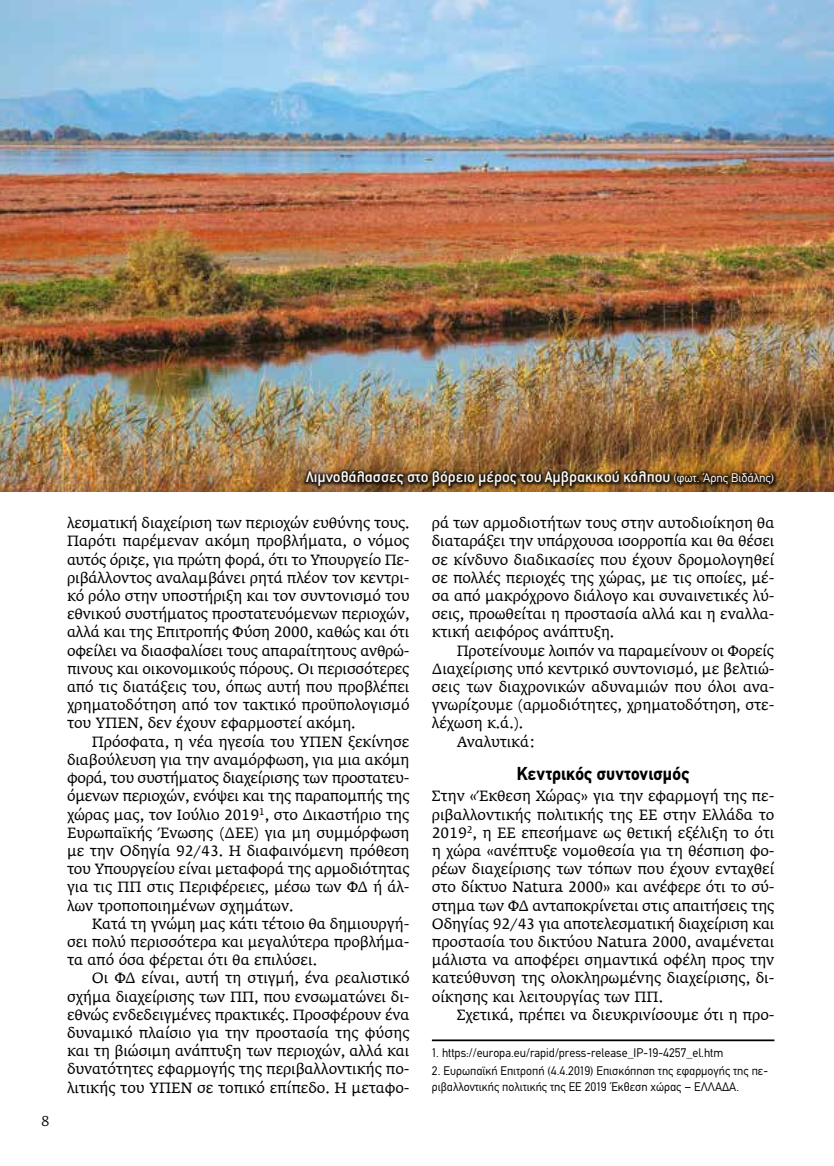
<style>
.page{position:relative;width:834px;height:1166px;background:#fff}
.page>*{position:absolute;margin:0;border:0;box-sizing:border-box;transform-origin:0 0}
.t1{font:700 18.38px "CF Din";letter-spacing:.015em;color:#000;scale:.93 1}
.t2{font:500 16.97px "Conduit ITC Hel";color:#fff}
.t3{font:15.75px "Legacy Sans ITC Hel";color:#000}
.t4{font:14.7px/18.2px "Fedra Serif AGR Book TF";letter-spacing:-.005em;color:#000;text-align:justify}
.t5{font:12.25px/15.8px "CF Din";color:#000}
.s1{font-family:"CF Din";font-weight:400;font-size:12.25px}
</style>
<div class="page">
<img style="left:0;top:0;width:833px;height:492px">
<hr style="left:432px;top:1039px;width:342px;height:2px;background:#000">
<div style="left:302px;top:467px;width:475px;height:22px;background:#000;opacity:.75"></div>
<p class="t3" style="left:41px;top:1113px;width:10px">8</p>
<p class="t2" style="left:306px;top:468px;width:469px">Λιμνοθάλασσες στο βόρειο μέρος του Αμβρακικού κόλπου <span class="s1">(φωτ. Άρης Βιδάλης)</span></p>
<p class="t4" style="left:67px;top:515px;width:344px">λεσματική διαχείριση των περιοχών ευθύνης τους.<br>Παρότι παρέμεναν ακόμη προβλήματα, ο νόμος αυτός όριζε, για πρώτη φορά, ότι το Υπουργείο Πε&shy;ριβάλλοντος αναλαμβάνει ρητά πλέον τον κεντρι&shy;κό ρόλο στην υποστήριξη και τον συντονισμό του εθνικού συστήματος προστατευόμενων περιοχών, αλλά και της Επιτροπής Φύση 2000, καθώς και ότι οφείλει να διασφαλίσει τους απαραίτητους ανθρώ&shy;πινους και οικονομικούς πόρους. Οι περισσότερες από τις διατάξεις του, όπως αυτή που προβλέπει χρηματοδότηση από τον τακτικό προϋπολογισμό του ΥΠΕΝ, δεν έχουν εφαρμοστεί ακόμη.</p>
<p class="t4" style="left:67px;top:733px;width:344px;text-indent:25px">Πρόσφατα, η νέα ηγεσία του ΥΠΕΝ ξεκίνησε διαβούλευση για την αναμόρφωση, για μια ακόμη φορά, του συστήματος διαχείρισης των προστατευ&shy;όμενων περιοχών, ενόψει και της παραπομπής της χώρας μας, τον Ιούλιο 2019<sup>1</sup>, στο Δικαστήριο της Ευρωπαϊκής Ένωσης (ΔΕΕ) για μη συμμόρφωση με την Οδηγία 92/43. Η διαφαινόμενη πρόθεση του Υπουργείου είναι μεταφορά της αρμοδιότητας για τις ΠΠ στις Περιφέρειες, μέσω των ΦΔ ή άλ&shy;λων τροποποιημένων σχημάτων.</p>
<p class="t4" style="left:67px;top:915px;width:344px;text-indent:25px">Κατά τη γνώμη μας κάτι τέτοιο θα δημιουργή&shy;σει πολύ περισσότερα και μεγαλύτερα προβλήμα&shy;τα από όσα φέρεται ότι θα επιλύσει.</p>
<p class="t4" style="left:67px;top:970px;width:344px;text-indent:25px">Οι ΦΔ είναι, αυτή τη στιγμή, ένα ρεαλιστικό σχήμα διαχείρισης των ΠΠ, που ενσωματώνει δι&shy;εθνώς ενδεδειγμένες πρακτικές. Προσφέρουν ένα δυναμικό πλαίσιο για την προστασία της φύσης και τη βιώσιμη ανάπτυξη των περιοχών, αλλά και δυνατότητες εφαρμογής της περιβαλλοντικής πο&shy;λιτικής του ΥΠΕΝ σε τοπικό επίπεδο. Η μεταφο-</p>
<p class="t4" style="left:432px;top:515px;width:344px">ρά των αρμοδιοτήτων τους στην αυτοδιοίκηση θα διαταράξει την υπάρχουσα ισορροπία και θα θέσει σε κίνδυνο διαδικασίες που έχουν δρομολογηθεί σε πολλές περιοχές της χώρας, με τις οποίες, μέ&shy;σα από μακρόχρονο διάλογο και συναινετικές λύ&shy;σεις, προωθείται η προστασία αλλά και η εναλλα&shy;κτική αειφόρος ανάπτυξη.</p>
<p class="t4" style="left:456px;top:642px;width:319px">Προτείνουμε λοιπόν να παραμείνουν οι Φορείς</p>
<p class="t4" style="left:432px;top:660px;width:344px">Διαχείρισης υπό κεντρικό συντονισμό, με βελτιώ-</p>
<p class="t4" style="left:432px;top:678px;width:344px">σεις των διαχρονικών αδυναμιών που όλοι ανα-</p>
<p class="t4" style="left:432px;top:697px;width:344px">γνωρίζουμε (αρμοδιότητες, χρηματοδότηση, στε-</p>
<p class="t4" style="left:432px;top:715px;width:93px">λέχωση κ.ά.).</p>
<p class="t4" style="left:456px;top:733px;width:80px">Αναλυτικά:</p>
<p class="t1" style="left:516px;top:764px;width:187px">Κεντρικός συντονισμός</p>
<p class="t4" style="left:432px;top:788px;width:344px">Στην «Έκθεση Χώρας» για την εφαρμογή της πε&shy;ριβαλλοντικής πολιτικής της ΕΕ στην Ελλάδα το 2019<sup>2</sup>, η ΕΕ επεσήμανε ως θετική εξέλιξη το ότι η χώρα «ανέπτυξε νομοθεσία για τη θέσπιση φο&shy;ρέων διαχείρισης των τόπων που έχουν ενταχθεί στο δίκτυο Natura 2000» και ανέφερε ότι το σύ&shy;στημα των ΦΔ ανταποκρίνεται στις απαιτήσεις της Οδηγίας 92/43 για αποτελεσματική διαχείριση και προστασία του δικτύου Natura 2000, αναμένεται μάλιστα να αποφέρει σημαντικά οφέλη προς την κατεύθυνση της ολοκληρωμένης διαχείρισης, δι&shy;οίκησης και λειτουργίας των ΠΠ.</p>
<p class="t4" style="left:456px;top:1006px;width:319px">Σχετικά, πρέπει να διευκρινίσουμε ότι η προ-</p>
<p class="t5" style="left:432px;top:1045px;width:293px">1. https://europa.eu/rapid/press-release_IP-19-4257_el.htm</p>
<p class="t5" style="left:432px;top:1063px;width:337px">2. Ευρωπαϊκή Επιτροπή (4.4.2019) Επισκόπηση της εφαρμογής της πε&shy;ριβαλλοντικής πολιτικής της ΕΕ 2019 Έκθεση χώρας – ΕΛΛΑΔΑ.</p>
</div>
